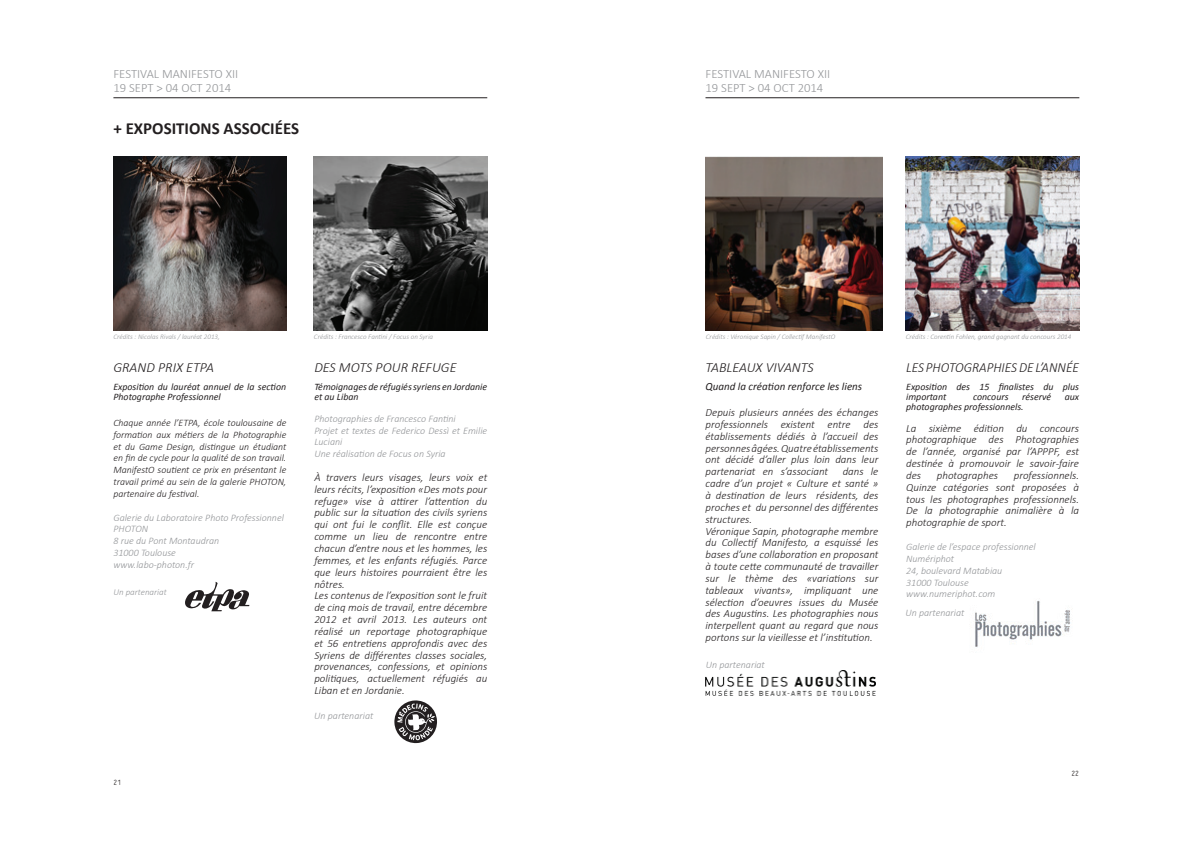
<style>
.page{position:relative;width:1191px;height:842px;background:#fff}
.page>*{position:absolute;margin:0;border:0;box-sizing:border-box;transform-origin:0 0}
.t1{font:700 16.9px "Calibri";color:#231f20}
.t2{font:italic 300 14px "Calibri";color:#231f20}
.t3{font:italic 300 14px "Calibri";color:#231f20;scale:.95 1}
.t4{font:300 12.7px/14.1px "Calibri";color:#939598}
.t5{font:italic 300 11px/11.8px "Calibri";color:#231f20;text-align:justify}
.t6{font:italic 11px "Calibri";color:#231f20}
.t7{font:italic 300 10px/11.8px "Calibri";color:#939598}
.t8{font:italic 300 9.9px/11.8px "Calibri";color:#231f20;text-align:justify}
.t9{font:italic 9.9px/9.9px "Calibri";color:#231f20}
.t10{font:italic 300 9px "Calibri";color:#939598}
.t11{font:8.5px "Typewriter Condensed";color:#231f20}
.t12{font:italic 300 7.1px "Calibri";color:#939598}
</style>
<div class="page">
<hr style="left:705px;top:97px;width:374px;height:1px;background:#231f20">
<img style="left:706px;top:157px;width:177px;height:173px">
<img style="left:706px;top:670px;width:169px;height:26px">
<hr style="left:113px;top:97px;width:374px;height:1px;background:#231f20">
<img style="left:113px;top:157px;width:174px;height:173px">
<img style="left:314px;top:157px;width:173px;height:173px">
<svg style="left:185px;top:582px;width:65px;height:29px"></svg>
<svg style="left:394px;top:700px;width:43px;height:44px"></svg>
<img style="left:905px;top:157px;width:174px;height:173px">
<img style="left:975px;top:600px;width:96px;height:47px">
<p class="t4" style="left:113px;top:67px;width:126px">FESTIVAL MANIFESTO XII<br>19 SEPT &gt; 04 OCT 2014</p>
<h1 class="t1" style="left:113px;top:118px;width:187px">+ EXPOSITIONS ASSOCIÉES</h1>
<p class="t12" style="left:113px;top:332px;width:108px">Crédits : Nicolas Rivals / lauréat 2013,</p>
<p class="t2" style="left:113px;top:358px;width:102px">GRAND PRIX ETPA</p>
<p class="t9" style="left:113px;top:381px;width:174px">Exposition du lauréat annuel de la section<br>Photographe Professionnel</p>
<p class="t8" style="left:113px;top:417px;width:174px">Chaque année l’ETPA, école toulousaine de formation aux métiers de la Photographie et du Game Design, distingue un étudiant en fin de cycle pour la qualité de son travail.<br>ManifestO soutient ce prix en présentant le travail primé au sein de la galerie PHOTON, partenaire du festival.</p>
<p class="t7" style="left:113px;top:511px;width:172px">Galerie du Laboratoire Photo Professionnel<br>PHOTON<br>8 rue du Pont Montaudran<br>31000 Toulouse<br>www.labo-photon.fr</p>
<p class="t10" style="left:113px;top:586px;width:55px">Un partenariat</p>
<p class="t11" style="left:113px;top:776px;width:9px">21</p>
<p class="t12" style="left:314px;top:332px;width:121px">Crédits : Francesco Fantini / Focus on Syria</p>
<p class="t2" style="left:314px;top:358px;width:144px">DES MOTS POUR REFUGE</p>
<p class="t9" style="left:314px;top:381px;width:174px">Témoignages de réfugiés syriens en Jordanie et au Liban</p>
<p class="t7" style="left:314px;top:412px;width:174px">Photographies de Francesco Fantini<br>Projet et textes de Federico Dessì et Emilie<br>Luciani<br>Une réalisation de Focus on Syria</p>
<p class="t5" style="left:314px;top:471px;width:174px;text-align:left">À travers leurs visages, leurs voix et leurs récits, l’exposition «Des mots pour refuge» vise à attirer l’attention du public sur la situation des civils syriens qui ont fui le conflit. Elle est conçue comme un lieu de rencontre entre chacun d’entre nous et les hommes, les femmes, et les enfants réfugiés. Parce que leurs histoires pourraient être les nôtres.<br>Les contenus de l’exposition sont le fruit de cinq mois de travail, entre décembre 2012 et avril 2013. Les auteurs ont réalisé un reportage photographique et 56 entretiens approfondis avec des Syriens de différentes classes sociales, provenances, confessions, et opinions politiques, actuellement réfugiés au Liban et en Jordanie.</p>
<p class="t7" style="left:314px;top:710px;width:61px">Un partenariat</p>
<p class="t4" style="left:705px;top:67px;width:126px">FESTIVAL MANIFESTO XII<br>19 SEPT &gt; 04 OCT 2014</p>
<p class="t12" style="left:706px;top:332px;width:131px">Crédits : Véronique Sapin / Collectif ManifestO</p>
<p class="t2" style="left:705px;top:358px;width:110px">TABLEAUX VIVANTS</p>
<p class="t6" style="left:705px;top:379px;width:158px">Quand la création renforce les liens</p>
<p class="t5" style="left:705px;top:406px;width:174px">Depuis plusieurs années des échanges professionnels existent entre des établissements dédiés à l’accueil des personnes âgées. Quatre établissements ont décidé d’aller plus loin dans leur partenariat en s’associant</p>
<p class="t5" style="left:705px;top:466px;width:174px;text-align:left;text-indent:137px">dans le cadre d’un projet « Culture et santé » à destination de leurs résidents, des proches et du personnel des différentes structures.<br>Véronique Sapin, photographe membre du Collectif Manifesto, a esquissé les bases d’une collaboration en proposant à toute cette communauté de travailler sur le thème des «variations sur tableaux vivants», impliquant une sélection d’oeuvres issues du Musée des Augustins. Les photographies nous interpellent quant au regard que nous portons sur la vieillesse et l’institution.</p>
<p class="t7" style="left:706px;top:658px;width:61px">Un partenariat</p>
<p class="t12" style="left:905px;top:332px;width:167px">Crédits : Corentin Fohlen, grand gagnant du concours 2014</p>
<p class="t3" style="left:906px;top:358px;width:183px">LES PHOTOGRAPHIES DE L’ANNÉE</p>
<p class="t9" style="left:906px;top:381px;width:174px">Exposition des 15 finalistes du plus important</p>
<p class="t9" style="left:973px;top:391px;width:37px">concours</p>
<p class="t9" style="left:1022px;top:391px;width:31px">réservé</p>
<p class="t9" style="left:1064px;top:391px;width:16px">aux</p>
<p class="t9" style="left:906px;top:401px;width:119px">photographes professionnels.</p>
<p class="t5" style="left:906px;top:422px;width:174px">La sixième édition du concours photographique des Photographies de l’année, organisé par l’APPPF, est destinée à promouvoir le savoir-faire des</p>
<p class="t5" style="left:906px;top:469px;width:174px;text-indent:108px">professionnels.<br>Quinze catégories sont proposées à tous les photographes professionnels.<br>De la photographie animalière à la photographie de sport.</p>
<p class="t7" style="left:906px;top:541px;width:131px">Galerie de l’espace professionnel<br>Numériphot<br>24, boulevard Matabiau<br>31000 Toulouse www.numeriphot.com</p>
<p class="t5" style="left:937px;top:469px;width:63px">photographes</p>
<p class="t7" style="left:905px;top:607px;width:61px">Un partenariat</p>
<p class="t11" style="left:1071px;top:767px;width:9px">22</p>
</div>
